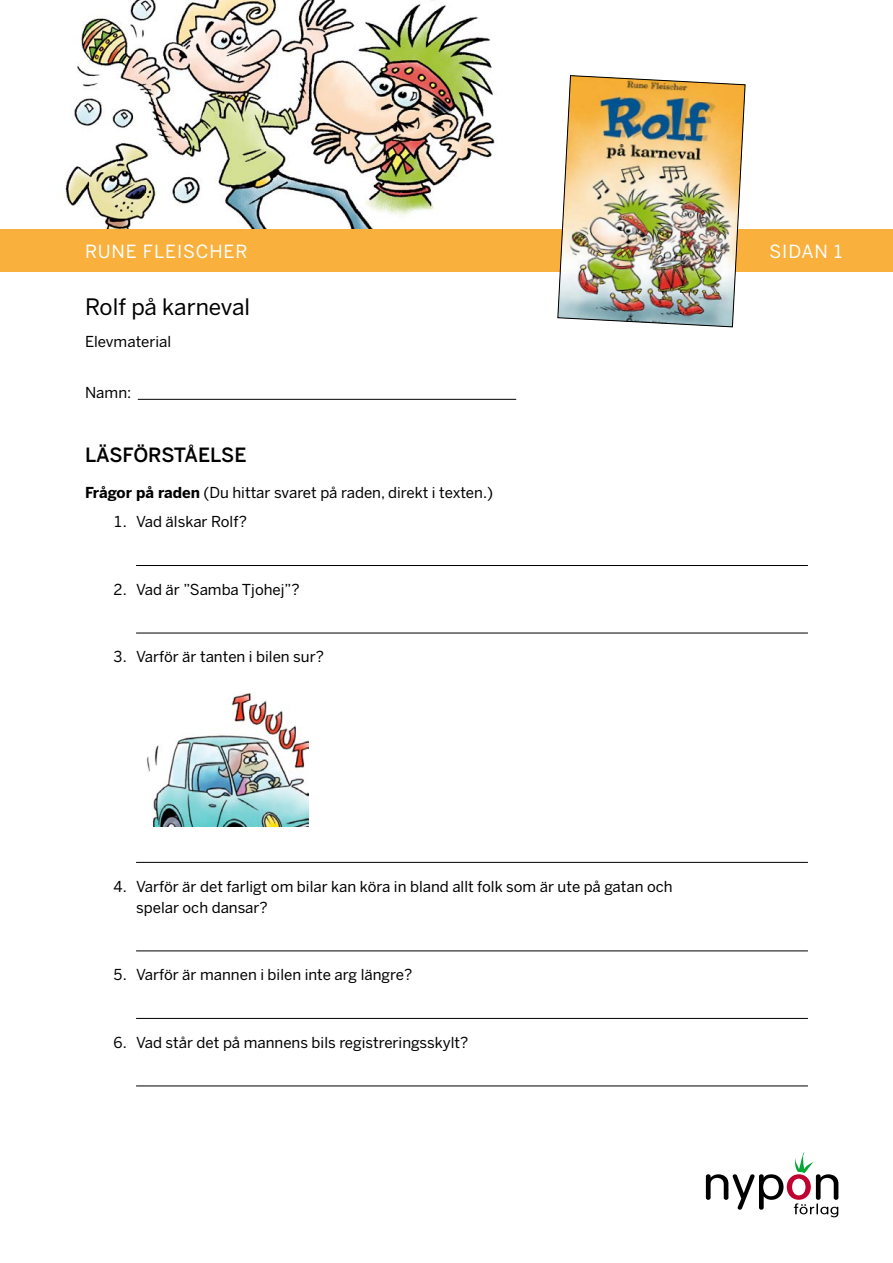
<style>
.page{position:relative;width:893px;height:1263px;background:#fff}
.page>*{position:absolute;margin:0;border:0;box-sizing:border-box;transform-origin:0 0}
.t1{font:22.5px "Benton Sans";color:#000}
.t2{font:500 19.5px "Benton Sans";letter-spacing:-.005em;color:#000}
.t3{font:18px "Benton Sans";letter-spacing:.05em;color:#fff}
.t4{font:15px/21px "Benton Sans";color:#000}
.s1{font-weight:700}
</style>
<div class="page">
<img style="left:1px;top:0;width:535px;height:230px">
<div style="left:0;top:230px;width:893px;height:42px;background:#f9b03d"></div>
<img style="left:557px;top:75px;width:189px;height:253px">
<svg style="left:706px;top:1152px;width:132px;height:65px"></svg>
<hr style="left:138px;top:399px;width:378px;height:1px;background:#000">
<hr style="left:136px;top:565px;width:672px;height:1px;background:#000">
<hr style="left:136px;top:633px;width:672px;height:1px;background:#000">
<img style="left:146px;top:692px;width:162px;height:135px">
<hr style="left:136px;top:862px;width:672px;height:1px;background:#000">
<hr style="left:136px;top:950px;width:672px;height:1px;background:#000">
<hr style="left:136px;top:1018px;width:672px;height:1px;background:#000">
<hr style="left:136px;top:1085px;width:672px;height:1px;background:#000">
<p class="t3" style="left:85px;top:241px;width:164px">RUNE FLEISCHER</p>
<h1 class="t1" style="left:85px;top:294px;width:167px">Rolf på karneval</h1>
<p class="t4" style="left:85px;top:331px;width:88px">Elevmaterial</p>
<p class="t4" style="left:85px;top:382px;width:48px">Namn:</p>
<h2 class="t2" style="left:85px;top:443px;width:163px">LÄSFÖRSTÅELSE</h2>
<p class="t4" style="left:85px;top:482px;width:410px"><span class="s1">Frågor på raden</span> (Du hittar svaret på raden, direkt i texten.)</p>
<p class="t4" style="left:113px;top:511px;width:136px">1. Vad älskar Rolf?</p>
<p class="t4" style="left:113px;top:579px;width:188px">2. Vad är ”Samba Tjohej”?</p>
<p class="t4" style="left:113px;top:646px;width:212px">3. Varför är tanten i bilen sur?</p>
<p class="t4" style="left:136px;top:876px;width:538px;text-indent:-23px">4. Varför är det farligt om bilar kan köra in bland allt folk som är ute på gatan och spelar och dansar?</p>
<p class="t4" style="left:113px;top:964px;width:301px">5. Varför är mannen i bilen inte arg längre?</p>
<p class="t4" style="left:113px;top:1032px;width:357px">6. Vad står det på mannens bils registreringsskylt?</p>
<p class="t3" style="left:769px;top:241px;width:74px">SIDAN 1</p>
</div>
